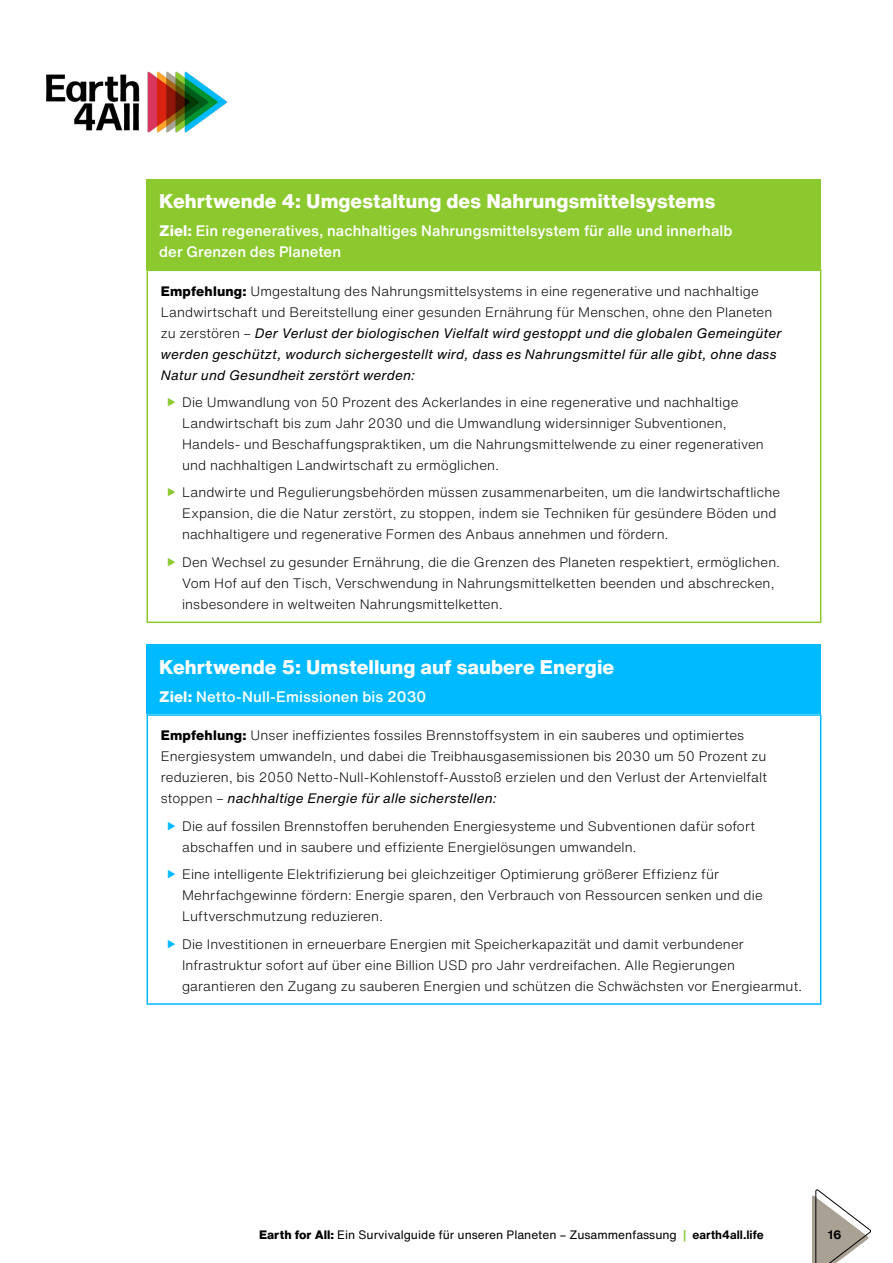
<style>
.page{position:relative;width:893px;height:1263px;background:#fff}
.page>*{position:absolute;margin:0;border:0;box-sizing:border-box;transform-origin:0 0}
.t1{font:800 19.5px "Helvetica Now Text";color:#fff}
.t2{font:500 15px/21px "Helvetica Now Text";color:#fff}
.t3{font:300 13.5px/21px "Helvetica Now Text";letter-spacing:.01em;color:#000}
.t4{font:italic 13.5px/21px "Helvetica Now Text";letter-spacing:.01em;color:#000}
.t5{font:12px "Helvetica Now Text";color:#000}
.t6{font:700 12px "Helvetica Now Text";color:#000}
.s1{font-weight:800}
.s2{font-weight:800;font-style:normal}
.s3{font-weight:300;font-style:normal}
.s4{font-weight:400;font-style:italic}
.s5{font-weight:500;color:#8cc92e}
.s6{font-weight:700}
</style>
<div class="page">
<img style="left:46px;top:71px;width:181px;height:62px">
<svg style="left:812px;top:1189px;width:59px;height:74px"></svg>
<div style="left:146px;top:179px;width:675px;height:91px;background:#8cc92e"></div>
<div style="left:146px;top:644px;width:675px;height:70px;background:#00baff"></div>
<div style="left:146px;top:270px;width:675px;height:353px;border:2px solid #8cc92e"></div>
<div style="left:146px;top:714px;width:675px;height:291px;border:2px solid #00baff"></div>
<h1 class="t1" style="left:159px;top:187px;width:558px">Kehrtwende 4: Umgestaltung des Nahrungsmittelsystems</h1>
<p class="t2" style="left:159px;top:220px;width:575px"><span class="s1">Ziel:</span> Ein regeneratives, nachhaltiges Nahrungsmittelsystem für alle und innerhalb der Grenzen des Planeten</p>
<p class="t4" style="left:161px;top:280px;width:622px"><span class="s2">Empfehlung:</span> <span class="s3">Umgestaltung des Nahrungsmittelsystems in eine regenerative und nachhaltige Landwirtschaft und Bereitstellung einer gesunden Ernährung für Menschen, ohne den Planeten zu zerstören –</span> Der Verlust der biologischen Vielfalt wird gestoppt und die globalen Gemeingüter werden geschützt, wodurch sichergestellt wird, dass es Nahrungsmittel für alle gibt, ohne dass Natur und Gesundheit zerstört werden:</p>
<p class="t3" style="left:182px;top:391px;width:583px">Die Umwandlung von 50 Prozent des Ackerlandes in eine regenerative und nachhaltige Landwirtschaft bis zum Jahr 2030 und die Umwandlung widersinniger Subventionen, Handels- und Beschaffungspraktiken, um die Nahrungsmittelwende zu einer regenerativen und nachhaltigen Landwirtschaft zu ermöglichen.</p>
<p class="t3" style="left:182px;top:482px;width:600px">Landwirte und Regulierungsbehörden müssen zusammenarbeiten, um die landwirtschaftliche<br>Expansion, die die Natur zerstört, zu stoppen, indem sie Techniken für gesündere Böden und nachhaltigere und regenerative Formen des Anbaus annehmen und fördern.</p>
<p class="t3" style="left:182px;top:551px;width:600px">Den Wechsel zu gesunder Ernährung, die die Grenzen des Planeten respektiert, ermöglichen.<br>Vom Hof auf den Tisch, Verschwendung in Nahrungsmittelketten beenden und abschrecken, insbesondere in weltweiten Nahrungsmittelketten.</p>
<h1 class="t1" style="left:159px;top:652px;width:457px">Kehrtwende 5: Umstellung auf saubere Energie</h1>
<p class="t2" style="left:159px;top:685px;width:268px"><span class="s1">Ziel:</span> Netto-Null-Emissionen bis 2030</p>
<p class="t3" style="left:161px;top:725px;width:608px"><span class="s1">Empfehlung:</span> Unser ineffizientes fossiles Brennstoffsystem in ein sauberes und optimiertes Energiesystem umwandeln, und dabei die Treibhausgasemissionen bis 2030 um 50 Prozent zu reduzieren, bis 2050 Netto-Null-Kohlenstoff-Ausstoß erzielen und den Verlust der Artenvielfalt stoppen – <span class="s4">nachhaltige Energie für alle sicherstellen:</span></p>
<p class="t3" style="left:182px;top:815px;width:575px">Die auf fossilen Brennstoffen beruhenden Energiesysteme und Subventionen dafür sofort abschaffen und in saubere und effiziente Energielösungen umwandeln.</p>
<p class="t3" style="left:182px;top:863px;width:582px">Eine intelligente Elektrifizierung bei gleichzeitiger Optimierung größerer Effizienz für<br>Mehrfachgewinne fördern: Energie sparen, den Verbrauch von Ressourcen senken und die<br>Luftverschmutzung reduzieren.</p>
<p class="t3" style="left:182px;top:933px;width:621px">Die Investitionen in erneuerbare Energien mit Speicherkapazität und damit verbundener<br>Infrastruktur sofort auf über eine Billion USD pro Jahr verdreifachen. Alle Regierungen garantieren den Zugang zu sauberen Energien und schützen die Schwächsten vor Energiearmut.</p>
<p class="t5" style="left:259px;top:1226px;width:506px"><span class="s1">Earth for All:</span> Ein Survivalguide für unseren Planeten – Zusammenfassung <span class="s5">|</span> <span class="s6">earth4all.life</span></p>
<p class="t6" style="left:828px;top:1226px;width:15px">16</p>
</div>
